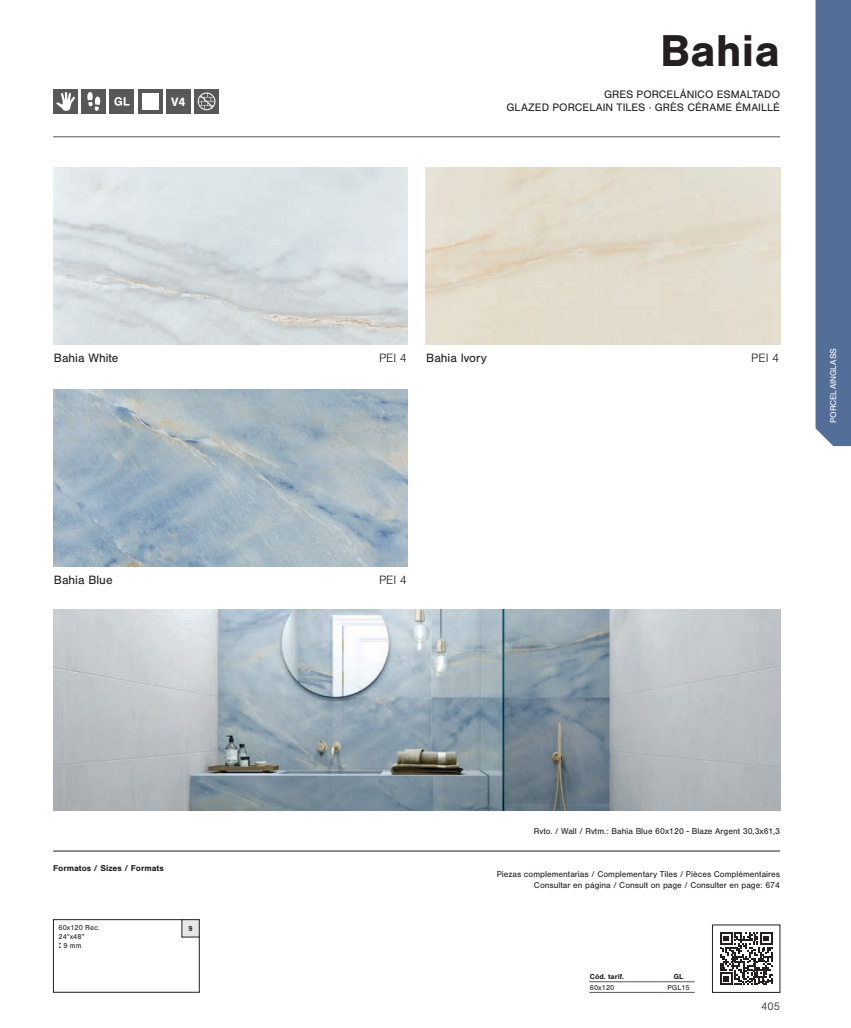
<style>
.page{position:relative;width:851px;height:1028px;background:#fff}
.page>*{position:absolute;margin:0;border:0;box-sizing:border-box;transform-origin:0 0}
.t1{font:700 46.25px "Nimbus San";color:#231f20}
.t2{font:12.5px "Nimbus San";color:#231f20}
.t3{font:300 12.5px "Nimbus San";letter-spacing:-.005em;color:#231f20}
.t4{font:700 12.5px "Nimbus San";color:#fff}
.t5{font:11.25px/13.5px "Nimbus San";color:#231f20;text-align:right}
.t6{font:300 11.25px "Nimbus San";color:#231f20}
.t7{font:8.75px/10.5px "Nimbus San";color:#231f20;text-align:right}
.t8{font:700 8.75px "Nimbus San";color:#231f20}
.t9{font:8.75px "Nimbus San";color:#fff}
.t10{font:7.5px "Nimbus San";color:#231f20}
.t11{font:700 7.5px "Nimbus San";color:#231f20}
</style>
<div class="page">
<hr style="left:53px;top:136px;width:727px;height:1px;background:#57585a">
<hr style="left:53px;top:850px;width:727px;height:1px;background:#231f20">
<hr style="left:589px;top:981px;width:73px;height:1px;background:#57585a">
<hr style="left:589px;top:992px;width:73px;height:1px;background:#57585a">
<hr style="left:662px;top:981px;width:32px;height:1px;background:#57585a">
<hr style="left:662px;top:992px;width:32px;height:1px;background:#57585a">
<img style="left:53px;top:389px;width:354px;height:178px">
<div style="left:53px;top:919px;width:146px;height:73px;border:1px solid #231f20"></div>
<div style="left:182px;top:919px;width:17px;height:18px;background:#e6e7e9"></div>
<svg style="left:720px;top:932px;width:52px;height:53px"></svg>
<div style="left:53px;top:89px;width:25px;height:25px;background:#57585a"></div>
<svg style="left:56px;top:92px;width:19px;height:19px"></svg>
<div style="left:81px;top:89px;width:25px;height:25px;background:#57585a"></div>
<svg style="left:87px;top:92px;width:13px;height:19px"></svg>
<div style="left:110px;top:89px;width:24px;height:25px;background:#57585a"></div>
<svg style="left:114px;top:97px;width:16px;height:9px"></svg>
<div style="left:138px;top:89px;width:24px;height:25px;background:#57585a"></div>
<div style="left:142px;top:93px;width:16px;height:16px;background:#fff"></div>
<div style="left:166px;top:89px;width:25px;height:25px;background:#57585a"></div>
<div style="left:194px;top:89px;width:25px;height:25px;background:#57585a"></div>
<svg style="left:198px;top:92px;width:17px;height:18px"></svg>
<img style="left:53px;top:609px;width:727px;height:201px">
<div style="left:815px;top:0;width:35px;height:446px;background:#536f98"></div>
<h2 class="t4" style="left:171px;top:94px;width:16px">V4</h2>
<h1 class="t1" style="left:660px;top:25px;width:121px">Bahia</h1>
<p class="t5" style="left:506px;top:87px;width:275px">GRES PORCELÁNICO ESMALTADO<br>GLAZED PORCELAIN TILES · GRÈS CÉRAME ÉMAILLÉ</p>
<h2 class="t2" style="left:54px;top:351px;width:66px">Bahia White</h2>
<h2 class="t3" style="left:379px;top:351px;width:29px">PEI 4</h2>
<h2 class="t2" style="left:426px;top:351px;width:62px">Bahia Ivory</h2>
<h2 class="t3" style="left:751px;top:351px;width:29px">PEI 4</h2>
<p class="t9" style="left:828px;top:423px;width:77px;rotate:-90deg">PORCELAINGLASS</p>
<h2 class="t2" style="left:54px;top:573px;width:60px">Bahia Blue</h2>
<h2 class="t3" style="left:379px;top:573px;width:29px">PEI 4</h2>
<p class="t8" style="left:53px;top:863px;width:112px">Formatos / Sizes / Formats</p>
<p class="t10" style="left:58px;top:923px;width:43px">60x120 Rec.</p>
<p class="t10" style="left:58px;top:932px;width:28px">24”x48”</p>
<p class="t10" style="left:63px;top:941px;width:20px">9 mm</p>
<p class="t11" style="left:188px;top:924px;width:6px">9</p>
<p class="t7" style="left:534px;top:825px;width:247px">Rvto. / Wall / Rvtm.: Bahia Blue 60x120 - Blaze Argent 30,3x61,3</p>
<p class="t7" style="left:496px;top:869px;width:285px">Piezas complementarias / Complementary Tiles / Pièces Complémentaires<br>Consultar en página / Consult on page / Consulter en page: 674</p>
<p class="t11" style="left:589px;top:972px;width:36px">Cód. tarif.</p>
<p class="t11" style="left:673px;top:972px;width:11px">GL</p>
<p class="t10" style="left:589px;top:983px;width:26px">60x120</p>
<p class="t10" style="left:667px;top:983px;width:24px">PGL15</p>
<p class="t6" style="left:761px;top:1000px;width:20px">405</p>
</div>
